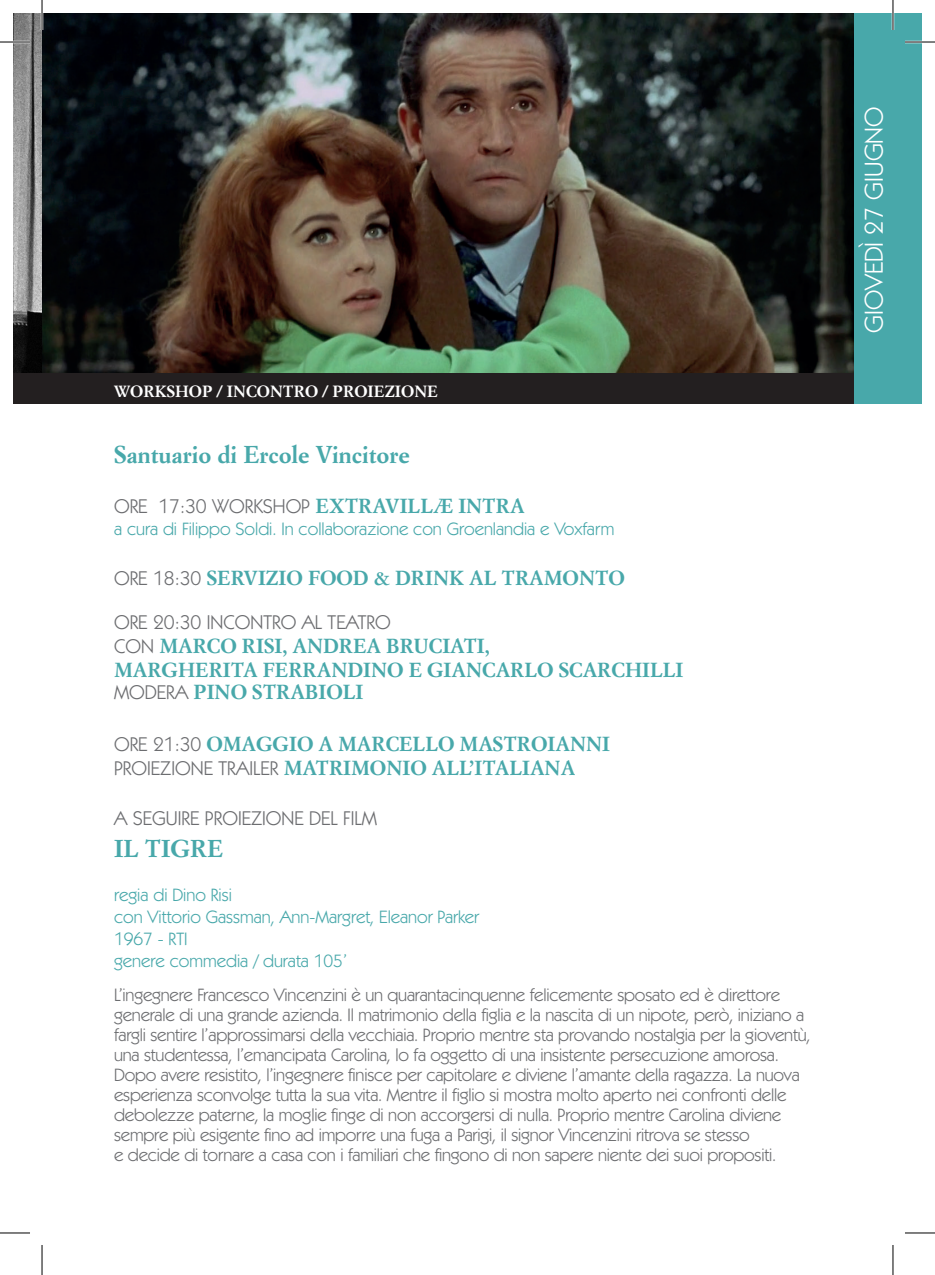
<style>
.page{position:relative;width:935px;height:1275px;background:#fff}
.page>*{position:absolute;margin:0;border:0;box-sizing:border-box;transform-origin:0 0}
.t1{font:26px "Kabel IT Cby BT";color:#fff}
.t2{font:700 24px "Simoncini Garamond Std";color:#48a8aa}
.t3{font:700 20px "Simoncini Garamond Std";color:#48a8aa}
.t4{font:20px "Kabel IT Cby BT";color:#6c6d70}
.t5{font:18px/20px "Kabel IT Cby BT";letter-spacing:-.01em;color:#6c6d70}
.t6{font:18px "Kabel IT Cby BT";color:#48a8aa}
.t7{font:700 16px "Simoncini Garamond Std";color:#fff}
.s1{font-family:"Simoncini Garamond Std";font-weight:700;color:#48a8aa}
.s2{font-family:"Kabel IT Cby BT";font-weight:400;color:#6c6d70}
</style>
<div class="page">
<img style="left:14px;top:14px;width:839px;height:360px">
<div style="left:853px;top:14px;width:68px;height:390px;background:#48a8aa"></div>
<div style="left:42px;top:374px;width:811px;height:30px;background:#231f20"></div>
<div style="left:14px;top:374px;width:28px;height:30px;background:#231f20"></div>
<hr style="left:0;top:41px;width:30px;height:2px;background:#fff">
<hr style="left:904px;top:41px;width:30px;height:2px;background:#fff">
<hr style="left:41px;top:0;width:2px;height:30px;background:#fff">
<hr style="left:891px;top:0;width:3px;height:30px;background:#fff">
<hr style="left:0;top:42px;width:30px;height:1px;background:#000">
<hr style="left:904px;top:42px;width:30px;height:1px;background:#000">
<hr style="left:0;top:1232px;width:30px;height:1px;background:#000">
<hr style="left:904px;top:1232px;width:30px;height:1px;background:#000">
<hr style="left:42px;top:0;width:1px;height:30px;background:#000">
<hr style="left:42px;top:1245px;width:1px;height:30px;background:#000">
<hr style="left:892px;top:0;width:1px;height:30px;background:#000">
<hr style="left:892px;top:1245px;width:1px;height:30px;background:#000">
<p class="t7" style="left:114px;top:381px;width:325px">WORKSHOP / INCONTRO / PROIEZIONE</p>
<p class="t2" style="left:114px;top:439px;width:297px">Santuario di Ercole Vincitore</p>
<p class="t4" style="left:114px;top:494px;width:412px">ORE 17:30 WORKSHOP <span class="s1">EXTRAVILLÆ INTRA</span></p>
<p class="t6" style="left:114px;top:518px;width:501px">a cura di Filippo Soldi. In collaborazione con Groenlandia e Voxfarm</p>
<p class="t3" style="left:114px;top:565px;width:512px"><span class="s2">ORE 18:30</span> SERVIZIO FOOD &amp; DRINK AL TRAMONTO</p>
<p class="t4" style="left:114px;top:610px;width:278px">ORE 20:30 INCONTRO AL TEATRO</p>
<p class="t3" style="left:114px;top:633px;width:377px"><span class="s2">CON</span> MARCO RISI, ANDREA BRUCIATI,</p>
<p class="t3" style="left:114px;top:657px;width:571px">MARGHERITA FERRANDINO E GIANCARLO SCARCHILLI</p>
<p class="t3" style="left:114px;top:679px;width:251px"><span class="s2">MODERA</span> PINO STRABIOLI</p>
<p class="t3" style="left:114px;top:731px;width:497px"><span class="s2">ORE 21:30</span> OMAGGIO A MARCELLO MASTROIANNI</p>
<p class="t3" style="left:114px;top:755px;width:462px"><span class="s2">PROIEZIONE TRAILER</span> MATRIMONIO ALL’ITALIANA</p>
<p class="t4" style="left:114px;top:806px;width:264px">A SEGUIRE PROIEZIONE DEL FILM</p>
<p class="t2" style="left:114px;top:833px;width:111px">IL TIGRE</p>
<p class="t6" style="left:114px;top:884px;width:119px">regia di Dino Risi</p>
<p class="t6" style="left:114px;top:906px;width:366px">con Vittorio Gassman, Ann-Margret, Eleanor Parker</p>
<p class="t6" style="left:114px;top:928px;width:75px">1967 - RTI</p>
<p class="t6" style="left:114px;top:950px;width:234px">genere commedia / durata 105’</p>
<p class="t5" style="left:114px;top:984px;width:698px">L’ingegnere Francesco Vincenzini è un quarantacinquenne felicemente sposato ed è direttore generale di una grande azienda. Il matrimonio della figlia e la nascita di un nipote, però, iniziano a fargli sentire l’approssimarsi della vecchiaia. Proprio mentre sta provando nostalgia per la gioventù, una studentessa, l’emancipata Carolina, lo fa oggetto di una insistente persecuzione amorosa.<br>Dopo avere resistito, l’ingegnere finisce per capitolare e diviene l’amante della ragazza. La nuova esperienza sconvolge tutta la sua vita. Mentre il figlio si mostra molto aperto nei confronti delle debolezze paterne, la moglie finge di non accorgersi di nulla. Proprio mentre Carolina diviene sempre più esigente fino ad imporre una fuga a Parigi, il signor Vincenzini ritrova se stesso</p>
<p class="t5" style="left:114px;top:1144px;width:663px">e decide di tornare a casa con i familiari che fingono di non sapere niente dei suoi propositi.</p>
<p class="t1" style="left:857px;top:333px;width:228px;rotate:-90deg">GIOVEDÌ 27 GIUGNO</p>
</div>
